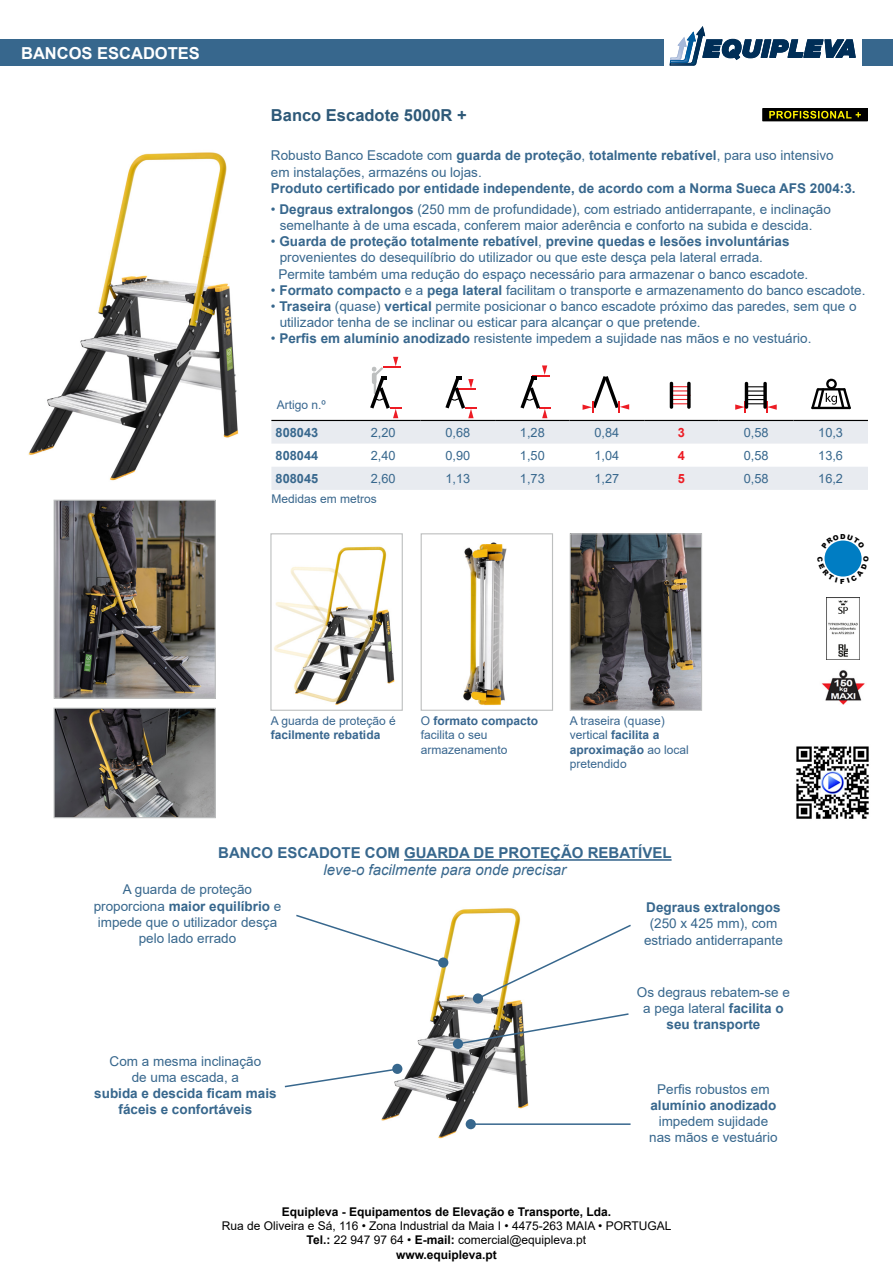
<style>
.page{position:relative;width:893px;height:1263px;background:#fff}
.page>*{position:absolute;margin:0;border:0;box-sizing:border-box;transform-origin:0 0}
.t1{font:700 16.5px "Arial";color:#2e5978}
.t2{font:700 16.5px "Arial";color:#fff}
.t3{font:700 15px "Arial";color:#37678d}
.t4{font:italic 15px "Arial";color:#37678d}
.t5{font:13.5px/16.2px "Arial";color:#37678d;text-align:center}
.t6{font:700 13.5px/16.2px "Arial";color:#37678d;text-align:center}
.t7{font:12.75px "Arial";color:#37678d}
.t8{font:700 12.75px "Arial";color:#37678d}
.t9{font:700 12.75px "Arial";color:#ed1c24}
.t10{font:12px/14.4px "Arial";color:#38668f}
.t11{font:12px/14.4px "Arial";color:#000;text-align:center}
.t12{font:700 12px "Arial";color:#000}
.t13{font:700 12px "Arial";color:#38668f}
.t14{font:12px "Arial";color:#38668c}
.s1{font-weight:700}
</style>
<div class="page">
<div style="left:763px;top:109px;width:104px;height:12px;background:#000"></div>
<div style="left:762px;top:108px;width:106px;height:13px;border:1px solid #000"></div>
<img style="left:28px;top:152px;width:211px;height:329px">
<svg style="left:769px;top:111px;width:92px;height:8px"></svg>
<img style="left:827px;top:598px;width:33px;height:61px">
<div style="left:0;top:39px;width:663px;height:26px;background:#37678d"></div>
<div style="left:862px;top:39px;width:31px;height:26px;background:#37678d"></div>
<svg style="left:670px;top:26px;width:186px;height:40px"></svg>
<div style="left:824px;top:540px;width:38px;height:36px;background:#007dc3;border-radius:50%"></div>
<img style="left:274px;top:546px;width:121px;height:159px">
<div style="left:270px;top:533px;width:133px;height:178px;border:1px solid #bdbfbf"></div>
<img style="left:463px;top:542px;width:44px;height:164px">
<div style="left:421px;top:533px;width:132px;height:178px;border:1px solid #bdbfbf"></div>
<img style="left:572px;top:535px;width:128px;height:174px">
<div style="left:570px;top:533px;width:132px;height:178px;border:1px solid #bdbfbf"></div>
<img style="left:56px;top:502px;width:158px;height:195px">
<div style="left:54px;top:500px;width:162px;height:199px;border:1px solid #bdbfbf"></div>
<img style="left:56px;top:710px;width:158px;height:106px">
<div style="left:54px;top:708px;width:162px;height:110px;border:1px solid #bdbfbf"></div>
<hr style="left:404px;top:859px;width:268px;height:2px;background:#37678d">
<img style="left:382px;top:908px;width:147px;height:231px">
<div style="left:438px;top:957px;width:10px;height:11px;background:#37678d;border-radius:50%"></div>
<div style="left:473px;top:993px;width:10px;height:10px;background:#37678d;border-radius:50%"></div>
<div style="left:453px;top:1039px;width:10px;height:10px;background:#37678d;border-radius:50%"></div>
<div style="left:392px;top:1064px;width:10px;height:10px;background:#37678d;border-radius:50%"></div>
<div style="left:466px;top:1119px;width:10px;height:10px;background:#37678d;border-radius:50%"></div>
<svg style="left:296px;top:913px;width:149px;height:51px"></svg>
<svg style="left:284px;top:1067px;width:117px;height:21px"></svg>
<svg style="left:476px;top:923px;width:155px;height:77px"></svg>
<svg style="left:456px;top:1012px;width:173px;height:33px"></svg>
<hr style="left:471px;top:1123px;width:160px;height:2px;background:#37678d">
<img style="left:796px;top:746px;width:73px;height:73px">
<img style="left:821px;top:670px;width:44px;height:34px">
<svg style="left:271px;top:357px;width:597px;height:133px"></svg>
<svg style="left:827px;top:540px;width:32px;height:9px"></svg>
<svg style="left:824px;top:556px;width:38px;height:21px"></svg>
<p class="t2" style="left:21px;top:41px;width:180px">BANCOS ESCADOTES</p>
<p class="t1" style="left:271px;top:104px;width:197px">Banco Escadote 5000R +</p>
<p class="t5" style="left:271px;top:148px;width:564px;text-align:left">Robusto Banco Escadote com <span class="s1">guarda de proteção</span>, <span class="s1">totalmente rebatível</span>, para uso intensivo em instalações, armazéns ou lojas.</p>
<p class="t6" style="left:271px;top:180px;width:586px">Produto certificado por entidade independente, de acordo com a Norma Sueca AFS 2004:3.</p>
<p class="t5" style="left:280px;top:201px;width:553px;text-align:left;text-indent:-9px">• <span class="s1">Degraus extralongos</span> (250 mm de profundidade), com estriado antiderrapante, e inclinação semelhante à de uma escada, conferem maior aderência e conforto na subida e descida.</p>
<p class="t5" style="left:278px;top:233px;width:531px;text-align:left;text-indent:-8px">• <span class="s1">Guarda de proteção totalmente rebatível</span>, <span class="s1">previne quedas e lesões involuntárias </span>provenientes do desequilíbrio do utilizador ou que este desça pela lateral errada.<br>Permite também uma redução do espaço necessário para armazenar o banco escadote.</p>
<p class="t5" style="left:271px;top:282px;width:596px">• <span class="s1">Formato compacto</span> e a <span class="s1">pega lateral</span> facilitam o transporte e armazenamento do banco escadote.</p>
<p class="t5" style="left:280px;top:298px;width:578px;text-align:left;text-indent:-9px">• <span class="s1">Traseira</span> (quase) <span class="s1">vertical</span> permite posicionar o banco escadote próximo das paredes, sem que o utilizador tenha de se inclinar ou esticar para alcançar o que pretende.</p>
<p class="t5" style="left:271px;top:331px;width:542px">• <span class="s1">Perfis em alumínio anodizado</span> resistente impedem a sujidade nas mãos e no vestuário.</p>
<p class="t10" style="left:277px;top:398px;width:51px">Artigo n.º</p>
<p class="t8" style="left:276px;top:423px;width:44px">808043</p>
<p class="t7" style="left:371px;top:423px;width:26px">2,20</p>
<p class="t7" style="left:445px;top:423px;width:26px">0,68</p>
<p class="t7" style="left:520px;top:423px;width:26px">1,28</p>
<p class="t7" style="left:595px;top:423px;width:26px">0,84</p>
<p class="t9" style="left:678px;top:423px;width:9px">3</p>
<p class="t7" style="left:744px;top:423px;width:26px">0,58</p>
<p class="t7" style="left:818px;top:423px;width:26px">10,3</p>
<p class="t8" style="left:276px;top:446px;width:44px">808044</p>
<p class="t7" style="left:371px;top:446px;width:26px">2,40</p>
<p class="t7" style="left:445px;top:446px;width:26px">0,90</p>
<p class="t7" style="left:520px;top:446px;width:26px">1,50</p>
<p class="t7" style="left:595px;top:446px;width:26px">1,04</p>
<p class="t9" style="left:678px;top:446px;width:9px">4</p>
<p class="t7" style="left:744px;top:446px;width:26px">0,58</p>
<p class="t7" style="left:818px;top:446px;width:26px">13,6</p>
<p class="t8" style="left:276px;top:469px;width:44px">808045</p>
<p class="t7" style="left:371px;top:470px;width:26px">2,60</p>
<p class="t7" style="left:445px;top:470px;width:26px">1,13</p>
<p class="t7" style="left:520px;top:470px;width:26px">1,73</p>
<p class="t7" style="left:595px;top:470px;width:26px">1,27</p>
<p class="t9" style="left:678px;top:469px;width:9px">5</p>
<p class="t7" style="left:744px;top:470px;width:26px">0,58</p>
<p class="t7" style="left:818px;top:470px;width:26px">16,2</p>
<p class="t14" style="left:271px;top:491px;width:107px">Medidas em metros</p>
<p class="t10" style="left:271px;top:713px;width:126px">A guarda de proteção é</p>
<p class="t13" style="left:271px;top:726px;width:111px">facilmente rebatida</p>
<p class="t10" style="left:421px;top:713px;width:119px">O <span class="s1">formato compacto </span>facilita o seu armazenamento</p>
<p class="t10" style="left:570px;top:713px;width:120px">A traseira (quase) vertical <span class="s1">facilita a aproximação</span> ao local pretendido</p>
<p class="t3" style="left:218px;top:842px;width:455px">BANCO ESCADOTE COM GUARDA DE PROTEÇÃO REBATÍVEL</p>
<p class="t4" style="left:324px;top:859px;width:244px">leve-o facilmente para onde precisar</p>
<p class="t5" style="left:94px;top:881px;width:189px">A guarda de proteção proporciona <span class="s1">maior equilíbrio</span> e impede que o utilizador desça pelo lado errado</p>
<p class="t6" style="left:646px;top:899px;width:136px">Degraus extralongos</p>
<p class="t5" style="left:644px;top:915px;width:140px">(250 x 425 mm), com estriado antiderrapante</p>
<p class="t5" style="left:637px;top:984px;width:155px">Os degraus rebatem-se e a pega lateral <span class="s1">facilita o seu transporte</span></p>
<p class="t5" style="left:110px;top:1053px;width:153px">Com a mesma inclinação de uma escada, a</p>
<p class="t6" style="left:94px;top:1085px;width:184px">subida e descida ficam mais fáceis e confortáveis</p>
<p class="t5" style="left:657px;top:1081px;width:114px">Perfis robustos em</p>
<p class="t6" style="left:650px;top:1097px;width:128px">alumínio anodizado</p>
<p class="t5" style="left:649px;top:1113px;width:130px">impedem sujidade nas mãos e vestuário</p>
<p class="t12" style="left:282px;top:1203px;width:331px">Equipleva - Equipamentos de Elevação e Transporte, Lda.</p>
<p class="t11" style="left:222px;top:1218px;width:451px">Rua de Oliveira e Sá, 116 • Zona Industrial da Maia I • 4475-263 MAIA • PORTUGAL<br><span class="s1">Tel.:</span> 22 947 97 64 • <span class="s1">E-mail:</span> comercial@equipleva.pt<br><span class="s1">www.equipleva.pt</span></p>
</div>
